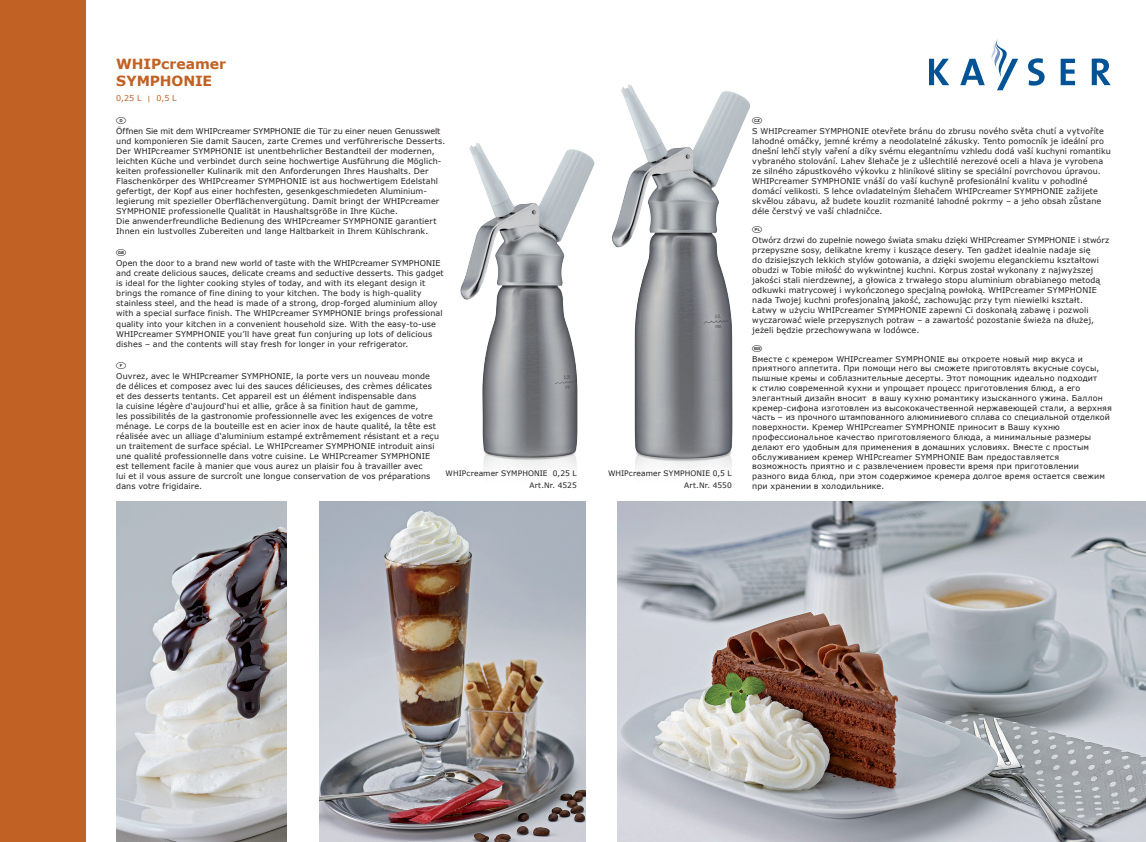
<style>
.page{position:relative;width:1146px;height:842px;background:#fff}
.page>*{position:absolute;margin:0;border:0;box-sizing:border-box;transform-origin:0 0}
.t1{font:700 14px/16.8px "Verdana";letter-spacing:-.01em;color:#c16123}
.t2{font:10px "National Codes Europe";color:#231f20}
.t3{font:8px/10px "Verdana";letter-spacing:.01em;color:#231f20}
.t4{font:8px "Verdana";color:#c16123}
.t5{font:7.5px/12px "Verdana";letter-spacing:.015em;color:#231f20;text-align:right}
.s1{font-size:6.8px}
</style>
<div class="page">
<img style="left:612px;top:85px;width:138px;height:379px">
<img style="left:460px;top:143px;width:135px;height:324px">
<div style="left:0;top:0;width:85px;height:842px;background:#c16123"></div>
<img style="left:117px;top:502px;width:170px;height:340px">
<img style="left:319px;top:502px;width:266px;height:340px">
<img style="left:617px;top:502px;width:528px;height:340px">
<svg style="left:929px;top:59px;width:20px;height:26px"></svg>
<svg style="left:960px;top:59px;width:24px;height:26px"></svg>
<svg style="left:1028px;top:58px;width:16px;height:28px"></svg>
<svg style="left:1060px;top:59px;width:14px;height:26px"></svg>
<svg style="left:1091px;top:59px;width:19px;height:26px"></svg>
<svg style="left:991px;top:39px;width:27px;height:51px"></svg>
<h1 class="t1" style="left:116px;top:55px;width:111px">WHIPcreamer<br>SYMPHONIE</h1>
<p class="t4" style="left:116px;top:92px;width:62px">0,25 L <span class="s1">|</span> 0,5 L</p>
<p class="t2" style="left:116px;top:113px;width:11px">D</p>
<p class="t3" style="left:116px;top:126px;width:330px">Öffnen Sie mit dem WHIPcreamer SYMPHONIE die Tür zu einer neuen Genusswelt und komponieren Sie damit Saucen, zarte Cremes und verführerische Desserts.<br>Der WHIPcreamer SYMPHONIE ist unentbehrlicher Bestandteil der modernen, leichten Küche und verbindet durch seine hochwertige Ausführung die Möglich&shy;keiten professioneller Kulinarik mit den Anforderungen Ihres Haushalts. Der Flaschenkörper des WHIPcreamer SYMPHONIE ist aus hochwertigem Edelstahl gefertigt, der Kopf aus einer hochfesten, gesenkgeschmiedeten Aluminium&shy;legierung mit spezieller Oberflächenvergütung. Damit bringt der WHIPcreamer SYMPHONIE professionelle Qualität in Haushaltsgröße in Ihre Küche.<br>Die anwenderfreundliche Bedienung des WHIPcreamer SYMPHONIE garantiert Ihnen ein lustvolles Zubereiten und lange Haltbarkeit in Ihrem Kühlschrank.</p>
<p class="t3" style="left:116px;top:258px;width:329px">Open the door to a brand new world of taste with the WHIPcreamer SYMPHONIE and create delicious sauces, delicate creams and seductive desserts. This gadget is ideal for the lighter cooking styles of today, and with its elegant design it brings the romance of fine dining to your kitchen. The body is high-quality stainless steel, and the head is made of a strong, drop-forged aluminium alloy with a special surface finish. The WHIPcreamer SYMPHONIE brings professional quality into your kitchen in a convenient household size. With the easy-to-use WHIPcreamer SYMPHONIE you’ll have great fun conjuring up lots of delicious dishes – and the contents will stay fresh for longer in your refrigerator.</p>
<p class="t2" style="left:116px;top:357px;width:11px">F</p>
<p class="t3" style="left:116px;top:370px;width:324px">Ouvrez, avec le WHIPcreamer SYMPHONIE, la porte vers un nouveau monde de délices et composez avec lui des sauces délicieuses, des crèmes délicates et des desserts tentants. Cet appareil est un élément indispensable dans<br>la cuisine légère d‘aujourd‘hui et allie, grâce à sa finition haut de gamme,<br>les possibilités de la gastronomie professionnelle avec les exigences de votre ménage. Le corps de la bouteille est en acier inox de haute qualité, la tête est réalisée avec un alliage d‘aluminium estampé extrêmement résistant et a reçu un traitement de surface spécial. Le WHIPcreamer SYMPHONIE introduit ainsi une qualité professionnelle dans votre cuisine. Le WHIPcreamer SYMPHONIE est tellement facile à manier que vous aurez un plaisir fou à travailler avec<br>lui et il vous assure de surcroît une longue conservation de vos préparations dans votre frigidaire.</p>
<p class="t5" style="left:445px;top:467px;width:133px">WHIPcreamer SYMPHONIE 0,25 L<br>Art.Nr. 4525</p>
<p class="t5" style="left:608px;top:467px;width:125px">WHIPcreamer SYMPHONIE 0,5 L<br>Art.Nr. 4550</p>
<p class="t3" style="left:752px;top:126px;width:360px">S WHIPcreamer SYMPHONIE otevřete bránu do zbrusu nového světa chutí a vytvoříte lahodné omáčky, jemné krémy a neodolatelné zákusky. Tento pomocník je ideální pro dnešní lehčí styly vaření a díky svému elegantnímu vzhledu dodá vaší kuchyni romantiku vybraného stolování. Lahev šlehače je z ušlechtilé nerezové oceli a hlava je vyrobena ze silného zápustkového výkovku z hliníkové slitiny se speciální povrchovou úpravou.<br>WHIPcreamer SYMPHONIE vnáší do vaší kuchyně profesionální kvalitu v pohodlné domácí velikosti. S lehce ovladatelným šlehačem WHIPcreamer SYMPHONIE zažijete skvělou zábavu, až budete kouzlit rozmanité lahodné pokrmy – a jeho obsah zůstane déle čerstvý ve vaší chladničce.</p>
<p class="t3" style="left:752px;top:235px;width:358px">Otwórz drzwi do zupełnie nowego świata smaku dzięki WHIPcreamer SYMPHONIE i stwórz przepyszne sosy, delikatne kremy i kuszące desery. Ten gadżet idealnie nadaje się<br>do dzisiejszych lekkich stylów gotowania, a dzięki swojemu eleganckiemu kształtowi obudzi w Tobie miłość do wykwintnej kuchni. Korpus został wykonany z najwyższej jakości stali nierdzewnej, a głowica z trwałego stopu aluminium obrabianego metodą odkuwki matrycowej i wykończonego specjalną powłoką. WHIPcreamer SYMPHONIE nada Twojej kuchni profesjonalną jakość, zachowując przy tym niewielki kształt.<br>Łatwy w użyciu WHIPcreamer SYMPHONIE zapewni Ci doskonałą zabawę i pozwoli wyczarować wiele przepysznych potraw – a zawartość pozostanie świeża na dłużej, jeżeli będzie przechowywana w lodówce.</p>
<p class="t3" style="left:752px;top:354px;width:361px">Вместе с кремером WHIPcreamer SYMPHONIE вы откроете новый мир вкуса и приятного аппетита. При помощи него вы сможете приготовлять вкусные соусы, пышные кремы и соблазнительные десерты. Этот помощник идеально подходит<br>к стилю современной кухни и упрощает процесс приготовления блюд, а его элегантный дизайн вносит в вашу кухню романтику изысканного ужина. Баллон кремер-сифона изготовлен из высококачественной нержавеющей стали, а верхняя часть – из прочного штампованного алюминиевого сплава со специальной отделкой поверхности. Кремер WHIPcreamer SYMPHONIE приносит в Вашу кухню профессиональное качество приготовляемого блюда, а минимальные размеры делают его удобным для применения в домашних условиях. Вместе с простым обслуживанием кремер WHIPcreamer SYMPHONIE Вам предоставляется возможность приятно и с развлечением провести время при приготовлении разного вида блюд, при этом содержимое кремера долгое время остается свежим при хранении в холодильнике.</p>
</div>
